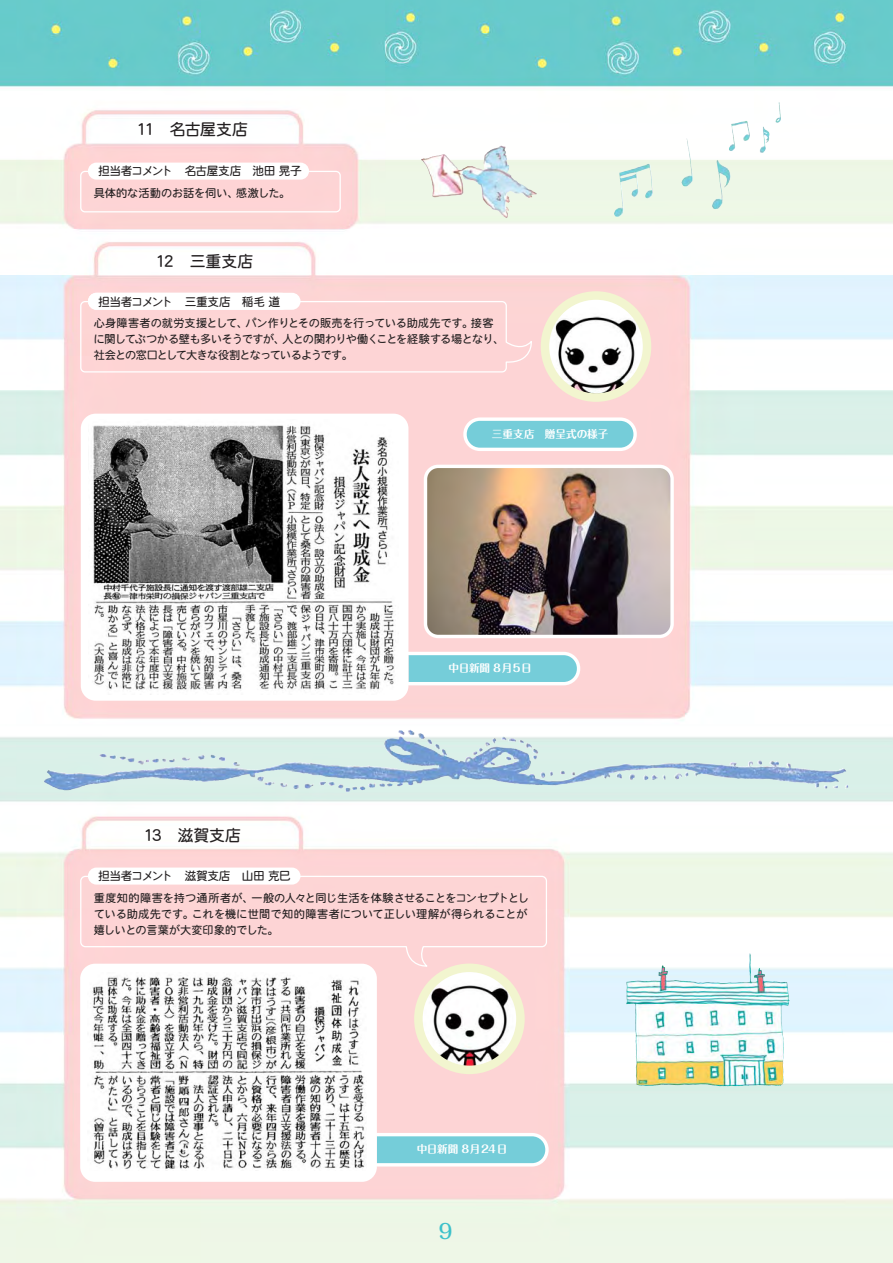
<style>
.page{position:relative;width:893px;height:1263px;background:#fff}
.page>*{position:absolute;margin:0;border:0;box-sizing:border-box;transform-origin:0 0}
.t1{font:20.25px "Maru Fo Pro Medium 90 pv RKSJ H";color:#3cc1ca}
.t2{font:15.9px "DFPHS Maru Gothic CID W4";letter-spacing:-.02em;color:#231f20}
.t3{font:11.7px "DFPHS Maru Gothic CID W4";letter-spacing:-.03em;color:#231f20}
.t4{font:11.1px/15.9px "DFPHS Maru Gothic CID W4";letter-spacing:-.02em;color:#231f20}
.t5{font:11.1px "DFPHS Maru Gothic CID W4";letter-spacing:.005em;color:#231f20}
.t6{font:10.65px "Maru Fo Pro Bold 90 pv RKSJ H";letter-spacing:.01em;color:#fff}
</style>
<div class="page">
<img style="left:0;top:0;width:893px;height:1263px">
<svg style="left:377px;top:1131px;width:173px;height:37px;background:#9fd7df"></svg>
<div style="left:465px;top:419px;width:170px;height:30px;background:#75cdd9;border-radius:15px"></div>
<div style="left:463px;top:417px;width:174px;height:34px;border:3px solid #fff;border-radius:15px"></div>
<div style="left:80px;top:171px;width:261px;height:41px;border:1px solid #fff;border-radius:4px"></div>
<div style="left:88px;top:163px;width:221px;height:17px;background:#fff;border-radius:9px"></div>
<div style="left:88px;top:867px;width:213px;height:17px;background:#fff;border-radius:9px"></div>
<svg style="left:408px;top:650px;width:174px;height:37px"></svg>
<img style="left:425px;top:466px;width:247px;height:170px;border-radius:13px">
<div style="left:424px;top:465px;width:250px;height:173px;border:3px solid #fff;border-radius:13px"></div>
<div style="left:81px;top:414px;width:327px;height:287px;background:#fff;border-radius:15px"></div>
<img style="left:93px;top:425px;width:302px;height:270px">
<div style="left:80px;top:964px;width:297px;height:218px;background:#fff;border-radius:15px"></div>
<img style="left:93px;top:1078px;width:273px;height:93px">
<img style="left:398px;top:730px;width:79px;height:31px">
<img style="left:505px;top:146px;width:30px;height:46px">
<svg style="left:80px;top:875px;width:468px;height:203px"></svg>
<svg style="left:80px;top:287px;width:575px;height:119px;background:#f7d6d5"></svg>
<img style="left:775px;top:103px;width:6px;height:20px">
<svg style="left:753px;top:968px;width:9px;height:13px"></svg>
<h2 class="t2" style="left:136px;top:123px;width:114px">11　名古屋支店</h2>
<p class="t3" style="left:98px;top:166px;width:205px">担当者コメント　名古屋支店　池田 晃子</p>
<p class="t5" style="left:94px;top:188px;width:199px">具体的な活動のお話を伺い、感激した。</p>
<h2 class="t2" style="left:155px;top:255px;width:100px">12　三重支店</h2>
<p class="t3" style="left:98px;top:297px;width:183px">担当者コメント　三重支店　稲毛 道</p>
<p class="t4" style="left:94px;top:316px;width:412px">心身障害者の就労支援として、パン作りとその販売を行っている助成先です。接客に関してぶつかる壁も多いそうですが、人との関わりや働くことを経験する場となり、社会との窓口として大きな役割となっているようです。</p>
<p class="t6" style="left:492px;top:430px;width:118px">三重支店　贈呈式の様子</p>
<h2 class="t2" style="left:143px;top:829px;width:100px">13　滋賀支店</h2>
<p class="t3" style="left:98px;top:871px;width:194px">担当者コメント　滋賀支店　山田 克巳</p>
<p class="t6" style="left:449px;top:664px;width:85px">中日新聞 8月5日</p>
<p class="t4" style="left:94px;top:891px;width:437px">重度知的障害を持つ通所者が、一般の人々と同じ生活を体験させることをコンセプトとしている助成先です。これを機に世間で知的障害者について正しい理解が得られることが嬉しいとの言葉が大変印象的でした。</p>
<p class="t6" style="left:417px;top:1145px;width:92px">中日新聞 8月24日</p>
<h1 class="t1" style="left:438px;top:1224px;width:16px">9</h1>
</div>
